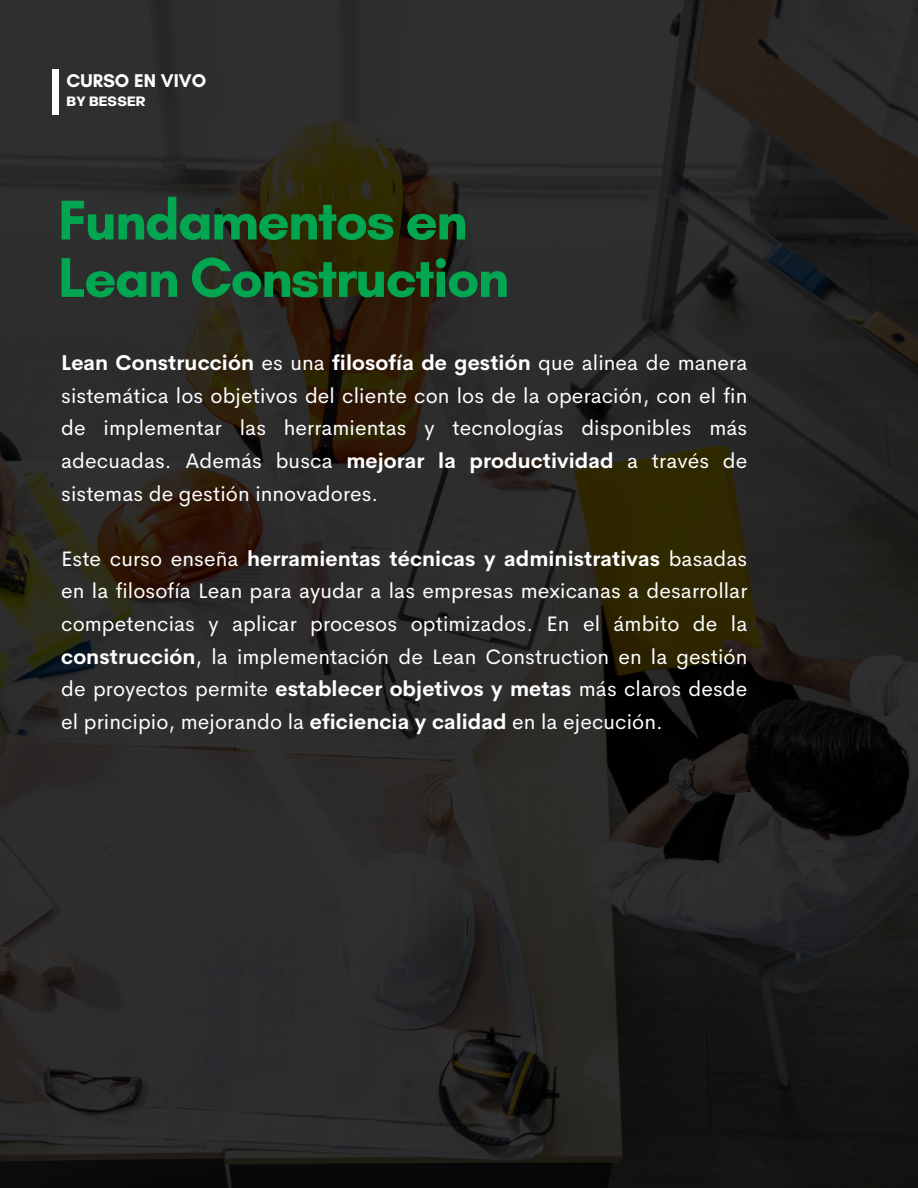
<style>
.page{position:relative;width:918px;height:1188px;background:#fff}
.page>*{position:absolute;margin:0;border:0;box-sizing:border-box;transform-origin:0 0}
.t1{font:700 57px/57.3px "Glacial Indifference";letter-spacing:-.035em;color:#02a650}
.t2{font:21px/32.7px "Cerebri Sans";letter-spacing:.005em;color:#fff;text-align:justify}
.t3{font:700 18.75px "Glacial Indifference";color:#fff}
.t4{font:700 13.2px "Object Sans";letter-spacing:.015em;color:#fff}
.s1{font-weight:700}
</style>
<div class="page">
<img style="left:0;top:0;width:918px;height:1188px">
<svg style="left:53px;top:69px;width:5px;height:45px"></svg>
<h3 class="t3" style="left:66px;top:69px;width:141px">CURSO EN VIVO</h3>
<p class="t4" style="left:66px;top:97px;width:81px">BY BESSER</p>
<h2 class="t1" style="left:58px;top:191px;width:453px">Fundamentos en<br>Lean Construction</h2>
<p class="t2" style="left:61px;top:346px;width:688px"><span class="s1">Lean Construcción</span> es una <span class="s1">filosofía de gestión</span> que alinea de manera sistemática los objetivos del cliente con los de la operación, con el fin de implementar las herramientas y tecnologías disponibles más adecuadas. Además busca <span class="s1">mejorar la productividad</span> a través de sistemas de gestión innovadores.</p>
<h1 class="t2" style="left:61px;top:542px;width:688px">Este curso enseña <span class="s1">herramientas técnicas y administrativas</span> basadas en la filosofía Lean para ayudar a las empresas mexicanas a desarrollar competencias y aplicar procesos optimizados. En el ámbito de la <span class="s1">construcción</span>, la implementación de Lean Construction en la gestión de proyectos permite <span class="s1">establecer objetivos y metas</span> más claros desde el principio, mejorando la <span class="s1">eficiencia y calidad</span> en la ejecución.</h1>
</div>
